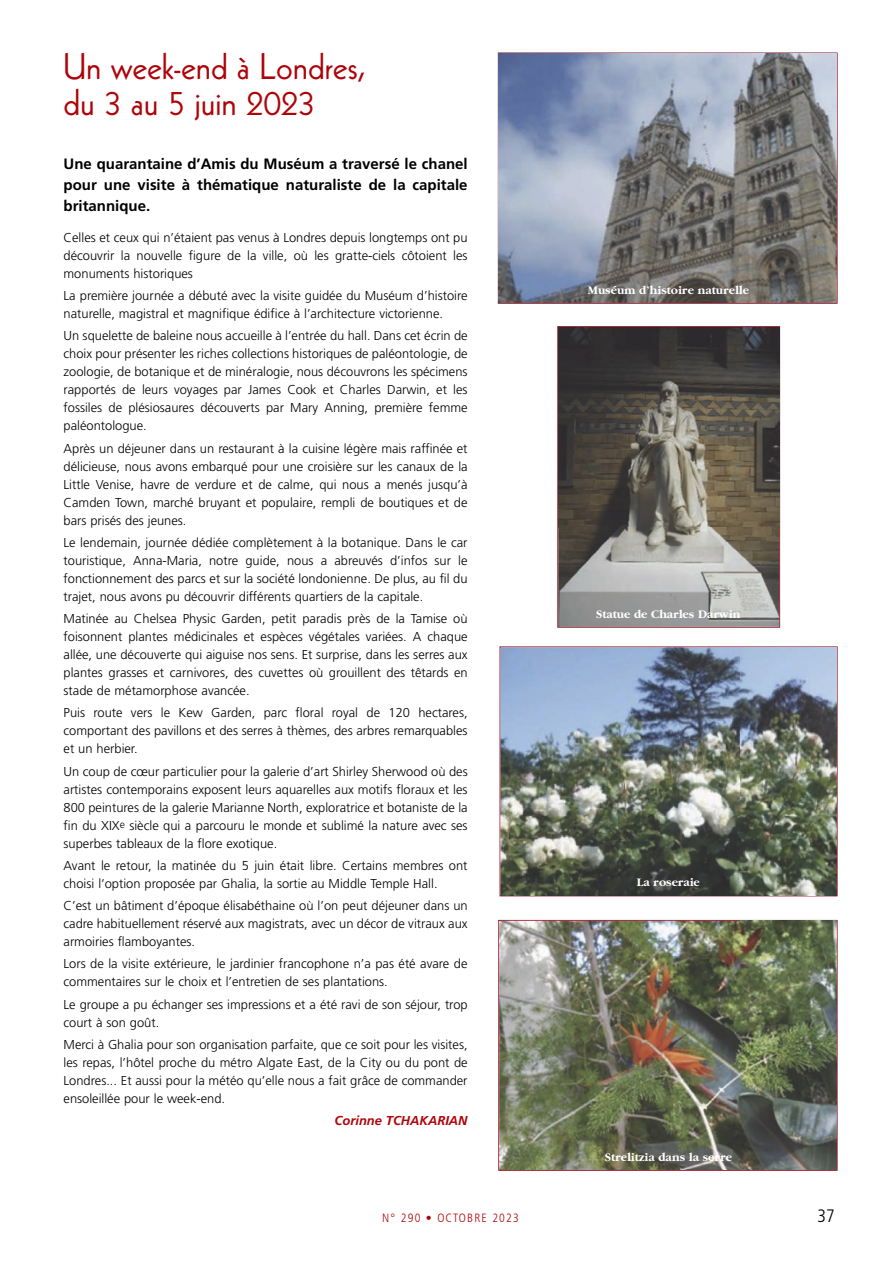
<style>
.page{position:relative;width:893px;height:1263px;background:#fff}
.page>*{position:absolute;margin:0;border:0;box-sizing:border-box;transform-origin:0 0}
.t1{font:36px/36px "Kabel";color:#ad040a}
.t2{font:300 condensed 18px "Frutiger";color:#000}
.t3{font:700 15px/21px "Frutiger";color:#000;text-align:justify}
.t4{font:300 12.9px/18px "Frutiger";color:#000;text-align:justify}
.t5{font:italic 700 12.9px "Frutiger";color:#ad040a}
.t6{font:700 12px "Garamond";color:#fff}
.t7{font:300 condensed 12px "Frutiger";letter-spacing:.095em;color:#ad040a}
.s1{font-size:10.35px}
</style>
<div class="page">
<img style="left:499px;top:921px;width:289px;height:249px">
<img style="left:788px;top:921px;width:49px;height:249px">
<img style="left:499px;top:1170px;width:290px;height:1px">
<img style="left:500px;top:647px;width:289px;height:248px">
<img style="left:789px;top:647px;width:48px;height:248px">
<img style="left:500px;top:895px;width:289px;height:1px">
<img style="left:558px;top:327px;width:177px;height:300px">
<img style="left:735px;top:327px;width:44px;height:300px">
<img style="left:558px;top:627px;width:177px;height:1px">
<img style="left:499px;top:53px;width:338px;height:250px">
<img style="left:837px;top:53px;width:1px;height:50px">
<img style="left:788px;top:103px;width:49px;height:200px">
<img style="left:499px;top:303px;width:290px;height:1px">
<h1 class="t1" style="left:64px;top:50px;width:305px">Un week-end à Londres, du 3 au 5 juin 2023</h1>
<p class="t3" style="left:64px;top:155px;width:406px">Une quarantaine d’Amis du Muséum a traversé le chanel pour une visite à thématique naturaliste de la capitale britannique.</p>
<p class="t4" style="left:64px;top:230px;width:405px">Celles et ceux qui n’étaient pas venus à Londres depuis longtemps ont pu découvrir la nouvelle figure de la ville, où les gratte-ciels côtoient les monuments historiques</p>
<p class="t4" style="left:64px;top:288px;width:406px">La première journée a débuté avec la visite guidée du Muséum d’histoire naturelle, magistral et magnifique édifice à l’architecture victorienne.</p>
<p class="t4" style="left:64px;top:328px;width:406px">Un squelette de baleine nous accueille à l’entrée du hall. Dans cet écrin de choix pour présenter les riches collections historiques de paléontologie, de zoologie, de botanique et de minéralogie, nous découvrons les spécimens rapportés de leurs voyages par James Cook et Charles Darwin, et les fossiles de plésiosaures découverts par Mary Anning, première femme paléontologue.</p>
<p class="t4" style="left:64px;top:440px;width:406px">Après un déjeuner dans un restaurant à la cuisine légère mais raffinée et délicieuse, nous avons embarqué pour une croisière sur les canaux de la Little Venise, havre de verdure et de calme, qui nous a menés jusqu’à Camden Town, marché bruyant et populaire, rempli de boutiques et de bars prisés des jeunes.</p>
<p class="t4" style="left:64px;top:534px;width:405px">Le lendemain, journée dédiée complètement à la botanique. Dans le car touristique, Anna-Maria, notre guide, nous a abreuvés d’infos sur le fonctionnement des parcs et sur la société londonienne. De plus, au fil du trajet, nous avons pu découvrir différents quartiers de la capitale.</p>
<p class="t4" style="left:64px;top:611px;width:406px">Matinée au Chelsea Physic Garden, petit paradis près de la Tamise où foisonnent plantes médicinales et espèces végétales variées. A chaque allée, une découverte qui aiguise nos sens. Et surprise, dans les serres aux plantes grasses et carnivores, des cuvettes où grouillent des têtards en stade de métamorphose avancée.</p>
<p class="t4" style="left:64px;top:705px;width:405px">Puis route vers le Kew Garden, parc floral royal de 120 hectares, comportant des pavillons et des serres à thèmes, des arbres remarquables et un herbier.</p>
<p class="t4" style="left:64px;top:763px;width:406px">Un coup de cœur particulier pour la galerie d’art Shirley Sherwood où des artistes contemporains exposent leurs aquarelles aux motifs floraux et les 800 peintures de la galerie Marianne North, exploratrice et botaniste de la fin du XIX<span class="s1">e</span> siècle qui a parcouru le monde et sublimé la nature avec ses superbes tableaux de la flore exotique.</p>
<p class="t4" style="left:64px;top:858px;width:405px">Avant le retour, la matinée du 5 juin était libre. Certains membres ont choisi l‘option proposée par Ghalia, la sortie au Middle Temple Hall.</p>
<p class="t4" style="left:64px;top:898px;width:406px">C’est un bâtiment d’époque élisabéthaine où l’on peut déjeuner dans un cadre habituellement réservé aux magistrats, avec un décor de vitraux aux armoiries flamboyantes.</p>
<p class="t4" style="left:64px;top:956px;width:405px">Lors de la visite extérieure, le jardinier francophone n’a pas été avare de commentaires sur le choix et l’entretien de ses plantations.</p>
<p class="t4" style="left:64px;top:996px;width:406px">Le groupe a pu échanger ses impressions et a été ravi de son séjour, trop court à son goût.</p>
<p class="t4" style="left:64px;top:1037px;width:406px">Merci à Ghalia pour son organisation parfaite, que ce soit pour les visites, les repas, l’hôtel proche du métro Algate East, de la City ou du pont de Londres... Et aussi pour la météo qu’elle nous a fait grâce de commander ensoleillée pour le week-end.</p>
<p class="t5" style="left:335px;top:1116px;width:134px">Corinne TCHAKARIAN</p>
<p class="t6" style="left:588px;top:286px;width:163px">Muséum d’histoire naturelle</p>
<p class="t6" style="left:596px;top:610px;width:146px">Statue de Charles Darwin</p>
<p class="t6" style="left:637px;top:877px;width:64px">La roseraie</p>
<p class="t6" style="left:605px;top:1152px;width:129px">Strelitzia dans la serre</p>
<p class="t7" style="left:382px;top:1213px;width:138px">N° 290 • OCTOBRE 2023</p>
<h2 class="t2" style="left:817px;top:1208px;width:19px">37</h2>
</div>
